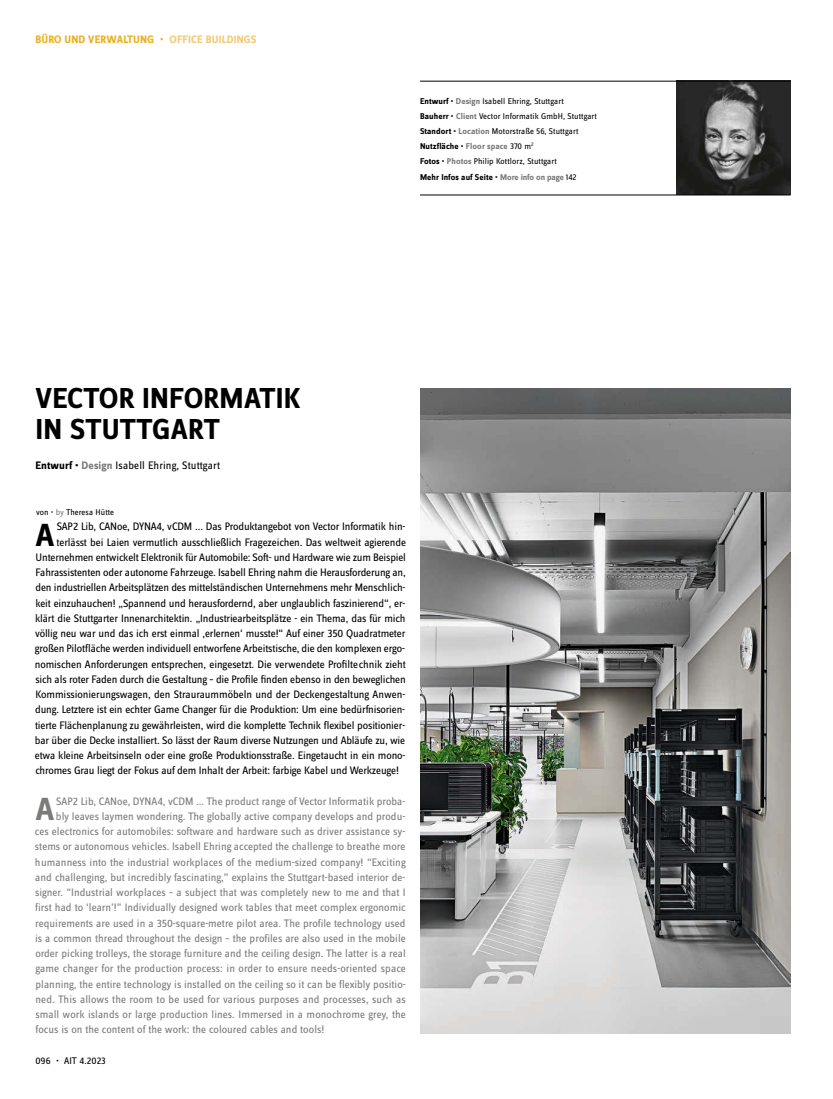
<style>
.page{position:relative;width:833px;height:1099px;background:#fff}
.page>*{position:absolute;margin:0;border:0;box-sizing:border-box;transform-origin:0 0}
.t1{font:700 33.25px "Zine Sans Dis";color:#000}
.t2{font:700 33.25px "Zine Sans Dis";color:#7b7b7a}
.t3{font:700 30px/30.5px "Zine Sans Dis";letter-spacing:.01em;color:#000}
.t4{font:11.25px "Zine Sans Dis";letter-spacing:-.015em;color:#000}
.t5{font:11.25px "Zine Sans Dis";color:#7b7b7a}
.t6{font:11.25px "Zine Sans Dis";letter-spacing:.01em;color:#000}
.t7{font:700 11.25px "Zine Sans Dis";letter-spacing:.01em;color:#e8b01d}
.t8{font:10px "Zine Sans Dis";color:#000}
.t9{font:8.75px/15.2px "Zine Sans Dis";letter-spacing:.01em;color:#000}
.s1{color:#f1ca76}
.s2{font-weight:700}
.s3{font-weight:700;color:#7b7b7a}
.s4{color:#7b7b7a}
</style>
<div class="page">
<img style="left:676px;top:82px;width:114px;height:112px">
<hr style="left:420px;top:194px;width:370px;height:1px;background:#000">
<hr style="left:420px;top:81px;width:370px;height:1px;background:#000">
<img style="left:420px;top:388px;width:370px;height:645px">
<p class="t7" style="left:35px;top:33px;width:223px">BÜRO UND VERWALTUNG • <span class="s1">OFFICE BUILDINGS</span></p>
<p class="t9" style="left:420px;top:93px;width:178px"><span class="s2">Entwurf •</span> <span class="s3">Design</span> Isabell Ehring, Stuttgart<br><span class="s2">Bauherr •</span> <span class="s3">Client</span> Vector Informatik GmbH, Stuttgart <span class="s2">Standort •</span> <span class="s3">Location</span> Motorstraße 56, Stuttgart <span class="s2">Nutzfläche •</span> <span class="s3">Floor space</span> 370 m<sup>2<br></sup><span class="s2">Fotos •</span> <span class="s3">Photos</span> Philip Kottlorz, Stuttgart<br><span class="s2">Mehr Infos auf Seite •</span> <span class="s3">More info on page</span> 142</p>
<h2 class="t3" style="left:35px;top:385px;width:267px">VECTOR INFORMATIK<br>IN STUTTGART</h2>
<p class="t6" style="left:35px;top:460px;width:186px"><span class="s2">Entwurf •</span> <span class="s3">Design</span> Isabell Ehring, Stuttgart</p>
<p class="t9" style="left:36px;top:505px;width:80px">von • <span class="s4">by</span> Theresa Hütte</p>
<p class="t4" style="left:57px;top:521px;width:350px">SAP2 Lib, CANoe, DYNA4, vCDM ... Das Produktangebot von Vector Informatik hin-</p>
<p class="t4" style="left:57px;top:536px;width:351px">terlässt bei Laien vermutlich ausschließlich Fragezeichen. Das weltweit agierende</p>
<p class="t4" style="left:36px;top:552px;width:372px">Unternehmen entwickelt Elektronik für Automobile: Soft- und Hardware wie zum Beispiel</p>
<p class="t4" style="left:36px;top:567px;width:372px">Fahrassistenten oder autonome Fahrzeuge. Isabell Ehring nahm die Herausforderung an,</p>
<p class="t4" style="left:35px;top:582px;width:371px">den industriellen Arbeitsplätzen des mittelständischen Unternehmens mehr Menschlich-</p>
<p class="t4" style="left:35px;top:597px;width:372px">keit einzuhauchen! „Spannend und herausfordernd, aber unglaublich faszinierend“, er-</p>
<p class="t4" style="left:35px;top:612px;width:372px">klärt die Stuttgarter Innenarchitektin. „Industriearbeitsplätze - ein Thema, das für mich</p>
<p class="t4" style="left:35px;top:628px;width:372px">völlig neu war und das ich erst einmal ‚erlernen‘ musste!“ Auf einer 350 Quadratmeter</p>
<p class="t4" style="left:35px;top:643px;width:371px">großen Pilotfläche werden individuell entworfene Arbeitstische, die den komplexen ergo-</p>
<p class="t4" style="left:35px;top:658px;width:372px">nomischen Anforderungen entsprechen, eingesetzt. Die verwendete Profiltechnik zieht</p>
<p class="t4" style="left:35px;top:673px;width:372px">sich als roter Faden durch die Gestaltung – die Profile finden ebenso in den beweglichen</p>
<p class="t4" style="left:35px;top:689px;width:371px">Kommissionierungswagen, den Strauraummöbeln und der Deckengestaltung Anwen-</p>
<p class="t4" style="left:35px;top:704px;width:371px">dung. Letztere ist ein echter Game Changer für die Produktion: Um eine bedürfnisorien-</p>
<p class="t4" style="left:35px;top:719px;width:372px">tierte Flächenplanung zu gewährleisten, wird die komplette Technik flexibel positionier-</p>
<p class="t4" style="left:35px;top:734px;width:372px">bar über die Decke installiert. So lässt der Raum diverse Nutzungen und Abläufe zu, wie</p>
<p class="t4" style="left:35px;top:750px;width:372px">etwa kleine Arbeitsinseln oder eine große Produktionsstraße. Eingetaucht in ein mono-</p>
<p class="t4" style="left:35px;top:765px;width:365px">chromes Grau liegt der Fokus auf dem Inhalt der Arbeit: farbige Kabel und Werkzeuge!</p>
<p class="t5" style="left:56px;top:795px;width:351px">SAP2 Lib, CANoe, DYNA4, vCDM ... The product range of Vector Informatik proba-</p>
<p class="t5" style="left:56px;top:811px;width:351px">bly leaves laymen wondering. The globally active company develops and produ-</p>
<p class="t5" style="left:35px;top:826px;width:372px">ces electronics for automobiles: software and hardware such as driver assistance sy-</p>
<p class="t5" style="left:35px;top:841px;width:372px">stems or autonomous vehicles. Isabell Ehring accepted the challenge to breathe more</p>
<p class="t5" style="left:35px;top:856px;width:372px">humanness into the industrial workplaces of the medium-sized company! “Exciting</p>
<p class="t5" style="left:35px;top:872px;width:372px">and challenging, but incredibly fascinating,” explains the Stuttgart-based interior de-</p>
<p class="t5" style="left:35px;top:887px;width:372px">signer. “Industrial workplaces – a subject that was completely new to me and that I</p>
<p class="t5" style="left:35px;top:902px;width:372px">first had to ‘learn’!” Individually designed work tables that meet complex ergonomic</p>
<p class="t5" style="left:35px;top:917px;width:372px">requirements are used in a 350-square-metre pilot area. The profile technology used</p>
<p class="t5" style="left:35px;top:932px;width:372px">is a common thread throughout the design – the profiles are also used in the mobile</p>
<p class="t5" style="left:35px;top:948px;width:372px">order picking trolleys, the storage furniture and the ceiling design. The latter is a real</p>
<p class="t5" style="left:35px;top:963px;width:372px">game changer for the production process: in order to ensure needs-oriented space</p>
<p class="t5" style="left:36px;top:978px;width:372px">planning, the entire technology is installed on the ceiling so it can be flexibly positio-</p>
<p class="t5" style="left:35px;top:993px;width:372px">ned. This allows the room to be used for various purposes and processes, such as</p>
<p class="t5" style="left:35px;top:1009px;width:372px">small work islands or large production lines. Immersed in a monochrome grey, the</p>
<p class="t5" style="left:35px;top:1024px;width:290px">focus is on the content of the work: the coloured cables and tools!</p>
<h1 class="t1" style="left:35px;top:517px;width:20px">A</h1>
<h1 class="t2" style="left:35px;top:792px;width:20px">A</h1>
<p class="t8" style="left:35px;top:1055px;width:72px">096 • AIT 4.2023</p>
</div>
